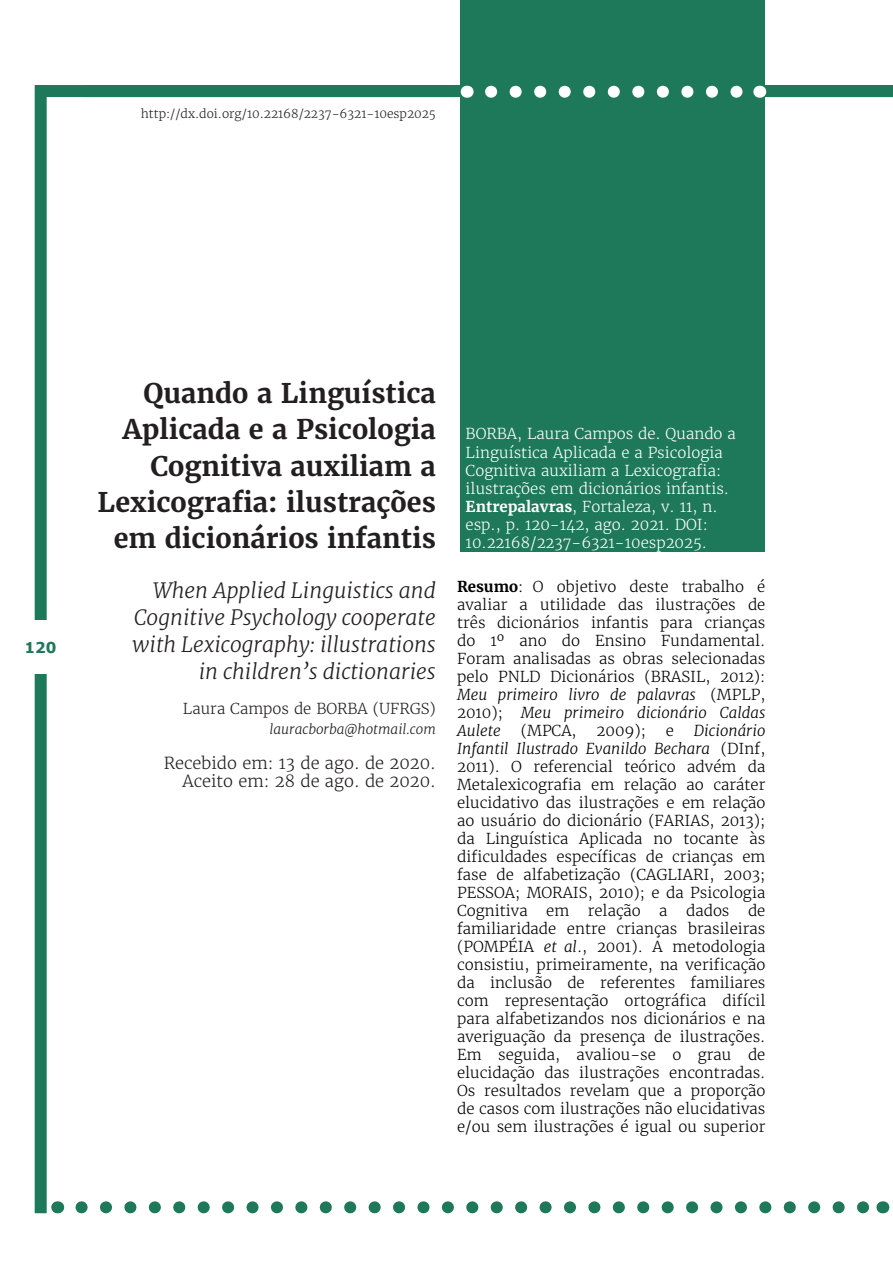
<style>
.page{position:relative;width:893px;height:1263px;background:#fff}
.page>*{position:absolute;margin:0;border:0;box-sizing:border-box;transform-origin:0 0}
.Título-pt{font:700 27px/36px "Merriweather";color:#231f20;text-align:right}
.Título-LE{font:italic 300 21px/27px "Merriweather";color:#231f20;text-align:right}
.Recebido_Aceito{font:300 16.5px "Merriweather";color:#231f20}
.Resumo{font:300 15px/18px "Merriweather";color:#000;text-align:justify}
.Como_citar_artigo{font:300 15px/18px "Merriweather";color:#fff}
.Autor{font:300 15px "Merriweather";color:#231f20}
.t1{font:700 15px "Verdana";color:#1e785a}
.E-mail{font:italic 300 13.5px "Merriweather";color:#231f20}
.DOI{font:300 12px "Merriweather";color:#231f20}
.s1{font-weight:700}
.s2{font-style:italic}
</style>
<div class="page">
<div style="left:35px;top:85px;width:858px;height:12px;background:#1e785a"></div>
<div style="left:35px;top:85px;width:12px;height:1128px;background:#1e785a"></div>
<svg style="left:82px;top:1201px;width:788px;height:12px"></svg>
<svg style="left:57px;top:1201px;width:1px;height:12px"></svg>
<svg style="left:882px;top:1201px;width:1px;height:12px"></svg>
<div style="left:17px;top:621px;width:47px;height:53px;background:#fff"></div>
<div style="left:461px;top:0;width:304px;height:551px;background:#1e785a"></div>
<svg style="left:491px;top:86px;width:252px;height:12px"></svg>
<svg style="left:467px;top:86px;width:1px;height:12px"></svg>
<svg style="left:759px;top:86px;width:1px;height:12px"></svg>
<p class="DOI" style="left:141px;top:106px;width:296px">http://dx.doi.org/10.22168/2237-6321-10esp2025</p>
<p class="t1" style="left:24px;top:638px;width:33px">120</p>
<p class="Título-pt" style="left:98px;top:376px;width:340px">Quando a Linguística<br>Aplicada e a Psicologia<br>Cognitiva auxiliam a<br>Lexicografia: ilustrações em dicionários infantis</p>
<p class="Título-LE" style="left:132px;top:577px;width:305px">When Applied Linguistics and<br>Cognitive Psychology cooperate with Lexicography: illustrations in children’s dictionaries</p>
<p class="Resumo" style="left:457px;top:578px;width:310px"><span class="s1">Resumo</span>: O objetivo deste trabalho é avaliar a utilidade das ilustrações de três dicionários infantis para crianças do 1º ano do Ensino Fundamental.<br>Foram analisadas as obras selecionadas pelo PNLD Dicionários (BRASIL, 2012):<br><span class="s2">Meu primeiro livro de palavras</span> (MPLP, 2010); <span class="s2">Meu primeiro dicionário Caldas Aulete</span></p>
<p class="Como_citar_artigo" style="left:466px;top:425px;width:272px">BORBA, Laura Campos de. Quando a Linguística Aplicada e a Psicologia Cognitiva auxiliam a Lexicografia: ilustrações em dicionários infantis.<br><span class="s1">Entrepalavras</span>, Fortaleza, v. 11, n. esp., p. 120-142, ago. 2021. DOI:<br>10.22168/2237-6321-10esp2025.</p>
<p class="Autor" style="left:183px;top:699px;width:254px">Laura Campos de BORBA (UFRGS)</p>
<p class="E-mail" style="left:270px;top:721px;width:168px">lauracborba@hotmail.com</p>
<p class="Resumo" style="left:457px;top:722px;width:310px;text-indent:237px"><span class="s2">Dicionário Infantil Ilustrado Evanildo Bechara</span> (DInf, 2011). O referencial teórico advém da Metalexicografia em relação ao caráter elucidativo das ilustrações e em relação ao usuário do dicionário (FARIAS, 2013); da Linguística Aplicada no tocante às dificuldades específicas de crianças em fase de alfabetização (CAGLIARI, 2003; PESSOA; MORAIS, 2010); e da Psicologia Cognitiva em relação a dados de familiaridade entre crianças brasileiras (POMPÉIA <span class="s2">et al</span>., 2001). A metodologia consistiu, primeiramente, na verificação da inclusão de referentes familiares com representação ortográfica difícil para alfabetizandos nos dicionários e na averiguação da presença de ilustrações.<br>Em seguida, avaliou-se o grau de elucidação das ilustrações encontradas.<br>Os resultados revelam que a proporção de casos com ilustrações não elucidativas e/ou sem ilustrações é igual ou superior</p>
<p class="Resumo" style="left:521px;top:722px;width:57px">(MPCA,</p>
<p class="Resumo" style="left:597px;top:722px;width:51px">2009);</p>
<p class="Resumo" style="left:666px;top:722px;width:10px">e</p>
<p class="Recebido_Aceito" style="left:164px;top:752px;width:274px">Recebido em: 13 de ago. de 2020.</p>
<p class="Recebido_Aceito" style="left:182px;top:770px;width:255px">Aceito em: 28 de ago. de 2020.</p>
</div>
